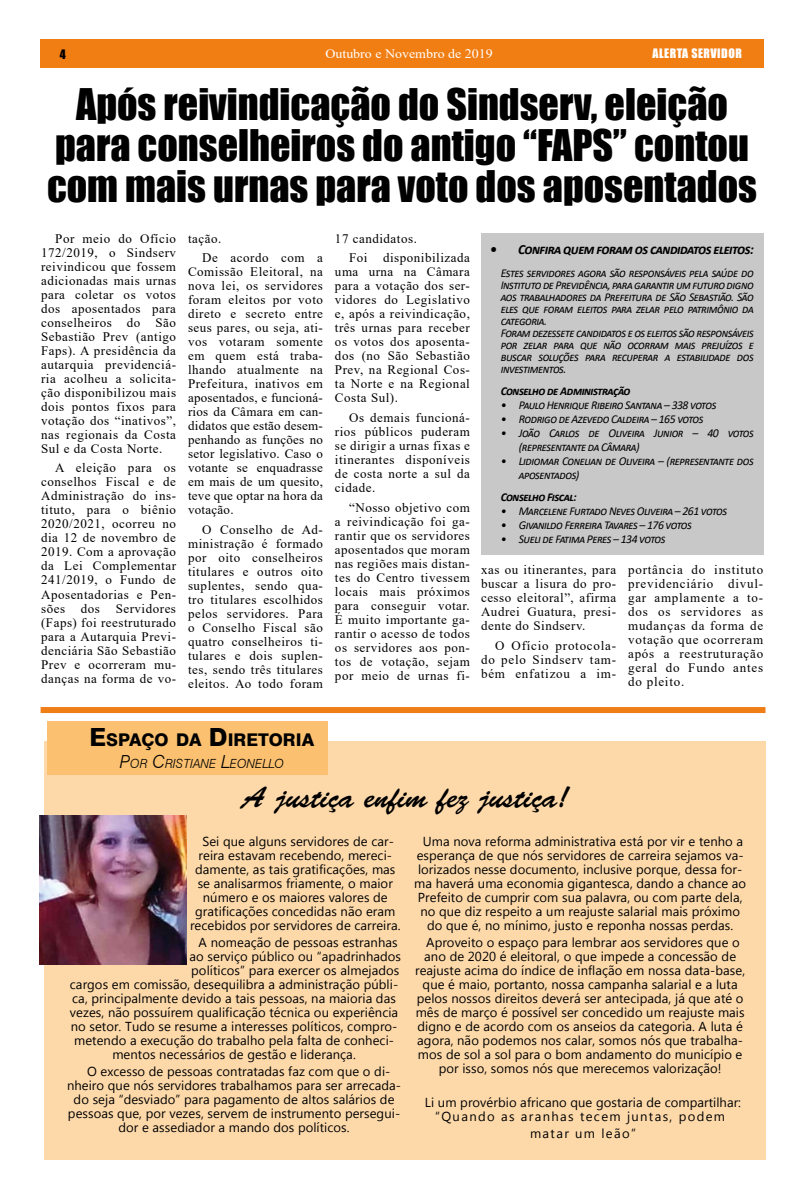
<style>
.page{position:relative;width:803px;height:1200px;background:#fff}
.page>*{position:absolute;margin:0;border:0;box-sizing:border-box;transform-origin:0 0}
.t1{font:40px/41px "Impact";color:#000;text-align:center}
.t2{font:30px "Brush Script Std";color:#000}
.t3{font:800 17.5px "Swiss 721 BT";color:#000}
.t4{font:italic 700 14px "Calibri";letter-spacing:-.04em;color:#000}
.t5{font:13px/14px "Times New Roman";letter-spacing:.04em;color:#000;text-align:justify}
.t6{font:13px/14px "Microsoft New Tai Lue";letter-spacing:.005em;color:#000;text-align:center}
.t7{font:13px "Times New Roman";color:#fff;scale:1.07 1}
.t8{font:13px "Microsoft New Tai Lue";letter-spacing:.105em;color:#000}
.t9{font:italic 300 12.6px "Swiss 721 BT";color:#000}
.t10{font:italic 12px/12px "Calibri";letter-spacing:-.04em;color:#000}
.t11{font:italic 700 12px "Calibri";letter-spacing:-.04em;color:#000}
.t12{font:12px "Impact";letter-spacing:.04em;color:#fff}
.t13{font:12px "Impact";color:#000}
.s1{font-size:25px}
.s2{font-size:18px}
</style>
<div class="page">
<div style="left:40px;top:40px;width:723px;height:28px;background:#f17e13"></div>
<div style="left:44px;top:741px;width:721px;height:418px;background:#fdd9aa"></div>
<div style="left:47px;top:721px;width:280px;height:53px;background:#fbc170"></div>
<img style="left:40px;top:815px;width:147px;height:148px">
<div style="left:41px;top:706px;width:724px;height:6px;background:#ef7e16"></div>
<div style="left:481px;top:233px;width:281px;height:321px;background:#c8c8c8"></div>
<p class="t13" style="left:60px;top:45px;width:7px">4</p>
<p class="t7" style="left:325px;top:45px;width:158px">Outubro e Novembro de 2019</p>
<p class="t12" style="left:652px;top:44px;width:91px">ALERTA SERVIDOR</p>
<h1 class="t1" style="left:47px;top:82px;width:711px">Após reivindicação do Sindserv, eleição para conselheiros do antigo “FAPS” contou com mais urnas para voto dos aposentados</h1>
<p class="t5" style="left:41px;top:231px;width:136px;text-indent:14px">Por meio do Ofício 172/2019, o Sindserv reivindicou que fossem adicionadas mais urnas para coletar os votos dos aposentados para conselheiros do São Sebastião Prev (antigo Faps). A presidência da autarquia previdenciá&shy;ria acolheu a solicita&shy;ção disponibilizou mais dois pontos fixos para votação dos “inativos”, nas regionais da Costa Sul e da Costa Norte.</p>
<p class="t5" style="left:41px;top:460px;width:136px;text-indent:14px">A eleição para os conselhos Fiscal e de Administração do ins&shy;tituto, para o biênio 2020/2021, ocorreu no dia 12 de novembro de 2019. Com a aprovação da Lei Complementar 241/2019, o Fundo de Aposentadorias e Pen&shy;sões dos Servidores (Faps) foi reestruturado para a Autarquia Previ&shy;denciária São Sebastião Prev e ocorreram mu&shy;danças na forma de vo-</p>
<p class="t5" style="left:349px;top:228px;width:122px;line-height:19.7px;text-indent:-14px">17 candidatos.<br>Foi disponibilizada</p>
<p class="t5" style="left:335px;top:264px;width:136px">uma urna na Câmara para a votação dos ser&shy;vidores do Legislativo e, após a reivindicação, três urnas para receber os votos dos aposenta&shy;dos (no São Sebastião Prev, na Regional Cos&shy;ta Norte e na Regional Costa Sul).</p>
<p class="t5" style="left:335px;top:410px;width:136px;text-indent:14px">Os demais funcioná&shy;rios públicos puderam se dirigir a urnas fixas e itinerantes disponíveis de costa norte a sul da cidade.</p>
<p class="t5" style="left:335px;top:500px;width:136px;text-indent:14px">“Nosso objetivo com a reivindicação foi ga&shy;rantir que os servidores aposentados que moram nas regiões mais distan&shy;tes do Centro tivessem locais mais próximos para conseguir votar.<br>É muito importante ga&shy;rantir o acesso de todos os servidores aos pon&shy;tos de votação, sejam por meio de urnas fi-</p>
<p class="t5" style="left:202px;top:228px;width:122px;line-height:19.7px;text-indent:-14px">tação.<br>De acordo com a</p>
<p class="t5" style="left:188px;top:264px;width:136px">Comissão Eleitoral, na nova lei, os servidores foram eleitos por voto direto e secreto entre seus pares, ou seja, ati&shy;vos votaram somente em quem está traba&shy;lhando atualmente na Prefeitura, inativos em aposentados, e funcioná&shy;rios da Câmara em can&shy;didatos que estão desem&shy;penhando as funções no setor legislativo. Caso o votante se enquadrasse em mais de um quesito, teve que optar na hora da votação.</p>
<p class="t5" style="left:188px;top:522px;width:136px;text-indent:14px">O Conselho de Ad&shy;ministração é formado por oito conselheiros titulares e outros oito suplentes, sendo qua&shy;tro titulares escolhidos pelos servidores. Para o Conselho Fiscal são quatro conselheiros ti&shy;tulares e dois suplen&shy;tes, sendo três titulares eleitos. Ao todo foram</p>
<p class="t4" style="left:490px;top:239px;width:265px">• Confira quem foram os candidatos eleitos:</p>
<p class="t10" style="left:500px;top:266px;width:254px">Estes servidores agora são responsáveis pela saúde do Instituto de Previdência, para garantir um futuro digno aos trabalhadores da Prefeitura de São Sebastião. São eles que foram eleitos para zelar pelo patrimônio da categoria.<br>Foram dezessete candidatos e os eleitos são responsáveis por zelar para que não ocorram mais prejuízos e buscar soluções para recuperar a estabilidade dos investimentos.</p>
<p class="t11" style="left:500px;top:382px;width:131px">Conselho de Administração</p>
<p class="t10" style="left:500px;top:398px;width:217px">• Paulo Henrique Ribeiro Santana – 338 votos</p>
<p class="t10" style="left:500px;top:412px;width:204px">• Rodrigo de Azevedo Caldeira – 165 votos</p>
<p class="t10" style="left:518px;top:425px;width:236px;line-height:14px;text-indent:-18px">• João Carlos de Oliveira Junior – 40 votos (representante da Câmara)</p>
<p class="t10" style="left:518px;top:453px;width:236px;line-height:14px;text-indent:-18px">• Lidiomar Conelian de Oliveira – (representante dos aposentados)</p>
<p class="t11" style="left:500px;top:488px;width:77px">Conselho Fiscal:</p>
<p class="t10" style="left:500px;top:504px;width:228px">• Marcelene Furtado Neves Oliveira – 261 votos</p>
<p class="t10" style="left:500px;top:518px;width:192px">• Givanildo Ferreira Tavares – 176 votos</p>
<p class="t10" style="left:500px;top:532px;width:166px">• Sueli de Fatima Peres – 134 votos</p>
<p class="t5" style="left:481px;top:562px;width:136px">xas ou itinerantes, para buscar a lisura do pro&shy;cesso eleitoral”, afirma Audrei Guatura, presi&shy;dente do Sindserv.</p>
<p class="t5" style="left:481px;top:638px;width:136px;text-indent:14px">O Ofício protocola&shy;do pelo Sindserv tam&shy;bém enfatizou a im-</p>
<p class="t5" style="left:628px;top:562px;width:136px">portância do instituto previdenciário divul&shy;gar amplamente a to&shy;dos os servidores as mudanças da forma de votação que ocorreram após a reestruturação geral do Fundo antes do pleito.</p>
<h3 class="t3" style="left:89px;top:728px;width:226px"><span class="s1">E</span>SPAÇO DA <span class="s1">D</span> IRETORIA</h3>
<p class="t9" style="left:120px;top:755px;width:165px"><span class="s2">P</span>OR <span class="s2">C</span>RISTIANE <span class="s2">L</span>EONELLO</p>
<h2 class="t2" style="left:242px;top:780px;width:328px">A justiça enfim fez justiça!</h2>
<p class="t6" style="left:190px;top:835px;width:212px">Sei que alguns servidores de car&shy;reira estavam recebendo, mereci&shy;damente, as tais gratificações, mas se analisarmos friamente, o maior número e os maiores valores de gratificações concedidas não eram recebidos por servidores de carreira.</p>
<p class="t6" style="left:198px;top:936px;width:200px">A nomeação de pessoas estranhas</p>
<p class="t6" style="left:189px;top:950px;width:213px">ao serviço público ou “apadrinhados</p>
<p class="t6" style="left:191px;top:964px;width:209px">políticos” para exercer os almejados</p>
<p class="t6" style="left:70px;top:978px;width:330px">cargos em comissão, desequilibra a administração públi-</p>
<p class="t6" style="left:72px;top:992px;width:325px">ca, principalmente devido a tais pessoas, na maioria das</p>
<p class="t6" style="left:70px;top:1006px;width:330px">vezes, não possuírem qualificação técnica ou experiência</p>
<p class="t6" style="left:71px;top:1020px;width:328px">no setor. Tudo se resume a interesses políticos, compro-</p>
<p class="t6" style="left:74px;top:1034px;width:321px">metendo a execução do trabalho pela falta de conheci-</p>
<p class="t6" style="left:112px;top:1048px;width:245px">mentos necessários de gestão e liderança.</p>
<p class="t6" style="left:87px;top:1064px;width:305px">O excesso de pessoas contratadas faz com que o di-</p>
<p class="t6" style="left:67px;top:1078px;width:335px">nheiro que nós servidores trabalhamos para ser arrecada-</p>
<p class="t6" style="left:74px;top:1092px;width:322px">do seja “desviado” para pagamento de altos salários de</p>
<p class="t6" style="left:68px;top:1106px;width:333px">pessoas que, por vezes, servem de instrumento persegui-</p>
<p class="t6" style="left:118px;top:1120px;width:233px">dor e assediador a mando dos políticos.</p>
<p class="t6" style="left:414px;top:835px;width:333px">Uma nova reforma administrativa está por vir e tenho a esperança de que nós servidores de carreira sejamos va&shy;lorizados nesse documento, inclusive porque, dessa for&shy;ma haverá uma economia gigantesca, dando a chance ao Prefeito de cumprir com sua palavra, ou com parte dela, no que diz respeito a um reajuste salarial mais próximo do que é, no mínimo, justo e reponha nossas perdas.</p>
<p class="t6" style="left:415px;top:936px;width:331px">Aproveito o espaço para lembrar aos servidores que o ano de 2020 é eleitoral, o que impede a concessão de reajuste acima do índice de inflação em nossa data-base, que é maio, portanto, nossa campanha salarial e a luta pelos nossos direitos deverá ser antecipada, já que até o mês de março é possível ser concedido um reajuste mais digno e de acordo com os anseios da categoria. A luta é agora, não podemos nos calar, somos nós que trabalha&shy;mos de sol a sol para o bom andamento do município e por isso, somos nós que merecemos valorização!</p>
<p class="t6" style="left:425px;top:1095px;width:317px">Li um provérbio africano que gostaria de compartilhar: “Quando as aranhas tecem juntas, podem</p>
<p class="t8" style="left:530px;top:1125px;width:107px">matar um leão”</p>
</div>
